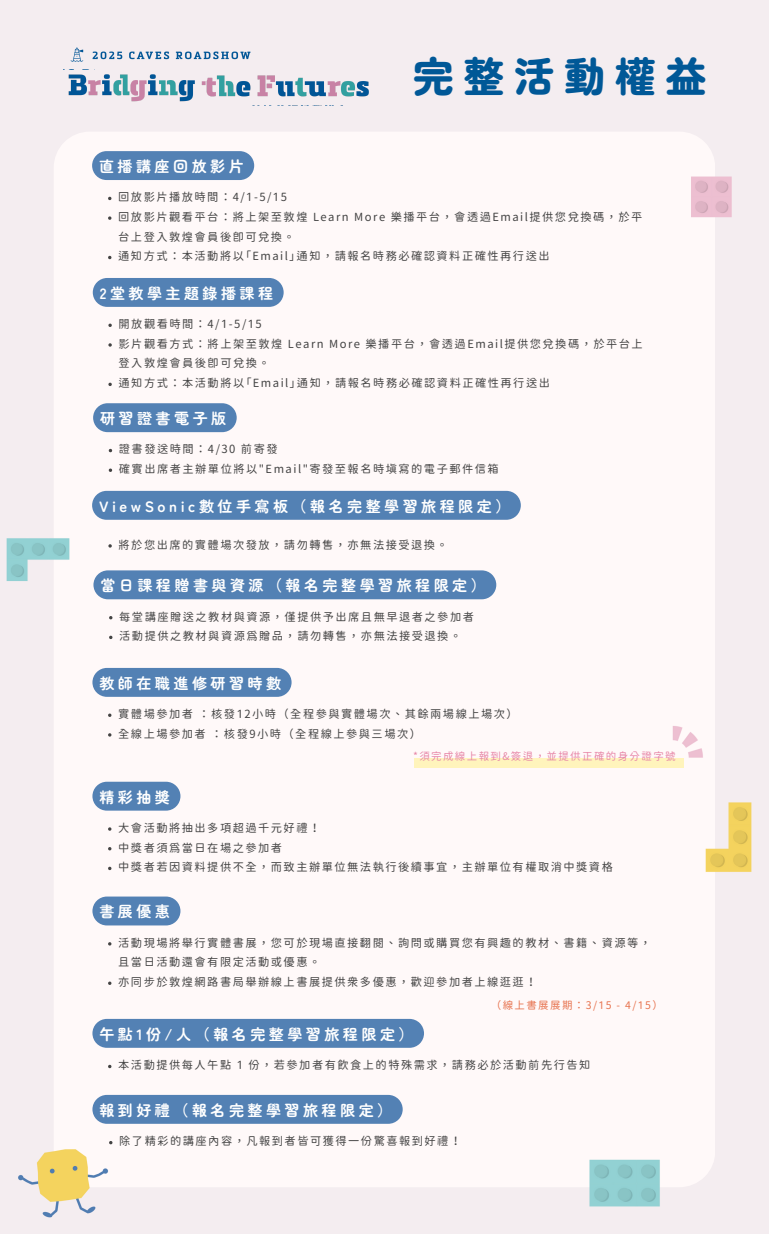
<style>
.page{position:relative;width:769px;height:1234px;background:#fff}
.page>*{position:absolute;margin:0;border:0;box-sizing:border-box;transform-origin:0 0}
.t1{font:900 40.95px "Zen Maru Gothic";letter-spacing:.235em;color:#005897}
.t2{font:700 15px "Zen Maru Gothic";letter-spacing:.235em;color:#fff}
.t3{font:11.25px/19.6px "Gen Sen Rounded TW R";letter-spacing:.13em;color:#434343}
.t4{font:10.5px "Gen Sen Rounded TW R";letter-spacing:.13em;color:#e786a7}
.t5{font:10.5px "Gen Sen Rounded TW R";letter-spacing:.13em;color:#e77450}
.s1{font-family:"Noto Sans CJ Ksc"}
</style>
<div class="page">
<div style="left:0;top:0;width:768px;height:1234px;background:#f4edf0"></div>
<div style="left:54px;top:132px;width:661px;height:1055px;background:#fff9f9"></div>
<img style="left:94px;top:51px;width:157px;height:9px">
<img style="left:63px;top:69px;width:132px;height:33px">
<img style="left:201px;top:75px;width:168px;height:22px">
<img style="left:70px;top:47px;width:24px;height:15px">
<img style="left:18px;top:1143px;width:93px;height:75px">
<div style="left:92px;top:151px;width:162px;height:29px;background:#5381b4;border-radius:14px"></div>
<img style="left:683px;top:168px;width:49px;height:57px">
<img style="left:6px;top:533px;width:68px;height:52px">
<img style="left:693px;top:794px;width:59px;height:87px">
<img style="left:584px;top:1153px;width:86px;height:54px">
<img style="left:664px;top:713px;width:46px;height:54px">
<div style="left:414px;top:758px;width:269px;height:9px;background:#fff4bc"></div>
<svg style="left:108px;top:713px;width:3px;height:4px"></svg>
<div style="left:93px;top:278px;width:190px;height:29px;background:#5381b4;border-radius:14px"></div>
<div style="left:93px;top:403px;width:144px;height:29px;background:#5381b4;border-radius:14px"></div>
<div style="left:92px;top:1019px;width:332px;height:28px;background:#5381b4"></div>
<div style="left:92px;top:896px;width:88px;height:29px;background:#5381b4;border-radius:14px"></div>
<div style="left:93px;top:570px;width:403px;height:29px;background:#5381b4"></div>
<div style="left:92px;top:781px;width:88px;height:29px;background:#5381b4;border-radius:14px"></div>
<svg style="left:108px;top:216px;width:3px;height:4px"></svg>
<svg style="left:108px;top:323px;width:4px;height:4px"></svg>
<svg style="left:108px;top:343px;width:4px;height:4px"></svg>
<svg style="left:108px;top:383px;width:4px;height:3px"></svg>
<svg style="left:109px;top:468px;width:3px;height:4px"></svg>
<svg style="left:109px;top:635px;width:3px;height:4px"></svg>
<div style="left:92px;top:668px;width:199px;height:29px;background:#5381b4;border-radius:14px"></div>
<svg style="left:108px;top:866px;width:3px;height:4px"></svg>
<svg style="left:108px;top:981px;width:3px;height:4px"></svg>
<svg style="left:108px;top:1064px;width:3px;height:4px"></svg>
<div style="left:92px;top:1095px;width:310px;height:28px;background:#5381b4"></div>
<div style="left:92px;top:491px;width:428px;height:29px;background:#5381b4"></div>
<svg style="left:108px;top:544px;width:4px;height:3px"></svg>
<p class="t2" style="left:99px;top:155px;width:146px">直播講座回放影片</p>
<p class="t1" style="left:413px;top:44px;width:295px">完整活動權益</p>
<p class="t3" style="left:118px;top:187px;width:170px">回放影片播放時間：4/1-5/15</p>
<h2 class="t3" style="left:118px;top:207px;width:525px">回放影片觀看平台：將上架至敦煌 Learn More 樂播平台，會透過Email提供您兌換碼，於平台上登入敦煌會員後即可兌換。</h2>
<p class="t3" style="left:118px;top:246px;width:433px">通知方式：本活動將以「Email」通知，請報名時務必確認資料正確性再行送出</p>
<h2 class="t2" style="left:100px;top:281px;width:175px">2堂教學主題<span class="s1">錄</span>播課程</h2>
<p class="t3" style="left:118px;top:314px;width:145px">開放觀看時間：4/1-5/15</p>
<h2 class="t3" style="left:118px;top:334px;width:525px">影片觀看方式：將上架至敦煌 Learn More 樂播平台，會透過Email提供您兌換碼，於平台上登入敦煌會員後即可兌換。</h2>
<p class="t3" style="left:118px;top:373px;width:433px">通知方式：本活動將以「Email」通知，請報名時務必確認資料正確性再行送出</p>
<p class="t2" style="left:100px;top:407px;width:128px">研習證書電子版</p>
<h2 class="t3" style="left:119px;top:439px;width:160px">證書發送時間：4/30 前寄發</h2>
<p class="t3" style="left:119px;top:459px;width:381px">確實出席者主辦單位將以"Email"寄發至報名時填寫的電子郵件信箱</p>
<p class="t2" style="left:99px;top:494px;width:412px">ViewSonic數位手寫板（報名完整學習旅程限定）</p>
<p class="t3" style="left:118px;top:534px;width:331px">將於您出席的實體場次發放，請勿轉售，亦無法接受退換。</p>
<h2 class="t2" style="left:100px;top:574px;width:387px">當日課程贈書與資源（報名完整學習旅程限定）</h2>
<p class="t3" style="left:119px;top:606px;width:356px">每堂講座贈送之教材與資源，僅提供予出席且無早退者之參加者</p>
<h2 class="t3" style="left:119px;top:626px;width:343px">活動提供之教材與資源為贈品，請勿轉售，亦無法接受退換。</h2>
<p class="t2" style="left:99px;top:671px;width:183px">教師在職進修研習時數</p>
<p class="t3" style="left:118px;top:704px;width:401px">實體場參加者：核發12小時（全程參與實體場次、其餘兩場線上場次）</p>
<p class="t3" style="left:118px;top:723px;width:304px">全線上場參加者：核發9小時（全程線上參與三場次）</p>
<h1 class="t4" style="left:413px;top:751px;width:264px">*須完成線上報到&amp;簽退，並提供正確的身分證字號</h1>
<p class="t2" style="left:99px;top:785px;width:72px">精彩抽獎</p>
<p class="t3" style="left:118px;top:817px;width:203px">大會活動將抽出多項超過千元好禮！</p>
<p class="t3" style="left:118px;top:837px;width:165px">中獎者須為當日在場之參加者</p>
<p class="t3" style="left:118px;top:857px;width:496px">中獎者若因資料提供不全，而致主辦單位無法執行後續事宜，主辦單位有權取消中獎資格</p>
<p class="t2" style="left:99px;top:900px;width:72px">書展優惠</p>
<h2 class="t3" style="left:118px;top:932px;width:534px">活動現場將舉行實體書展，您可於現場直接翻閱、詢問或購買您有興趣的教材、書籍、資源等，且當日活動還會有限定活動或優惠。</h2>
<p class="t3" style="left:118px;top:972px;width:420px">亦同步於敦煌網路書局舉辦線上書展提供眾多優惠，歡迎參加者上線逛逛！</p>
<p class="t5" style="left:490px;top:999px;width:173px">（線上書展展期：3/15 - 4/15）</p>
<p class="t2" style="left:99px;top:1022px;width:315px">午點1<span class="s1">份</span>/人（報名完整學習旅程限定）</p>
<p class="t3" style="left:118px;top:1055px;width:473px">本活動提供每人午點 1 份，若參加者有飲食上的特殊需求，請務必於活動前先行告知</p>
<h2 class="t2" style="left:99px;top:1098px;width:294px">報到好禮（報名完整學習旅程限定）</h2>
<p class="t3" style="left:119px;top:1131px;width:343px">除了精彩的講座內容，凡報到者皆可獲得一份驚喜報到好禮！</p>
</div>
